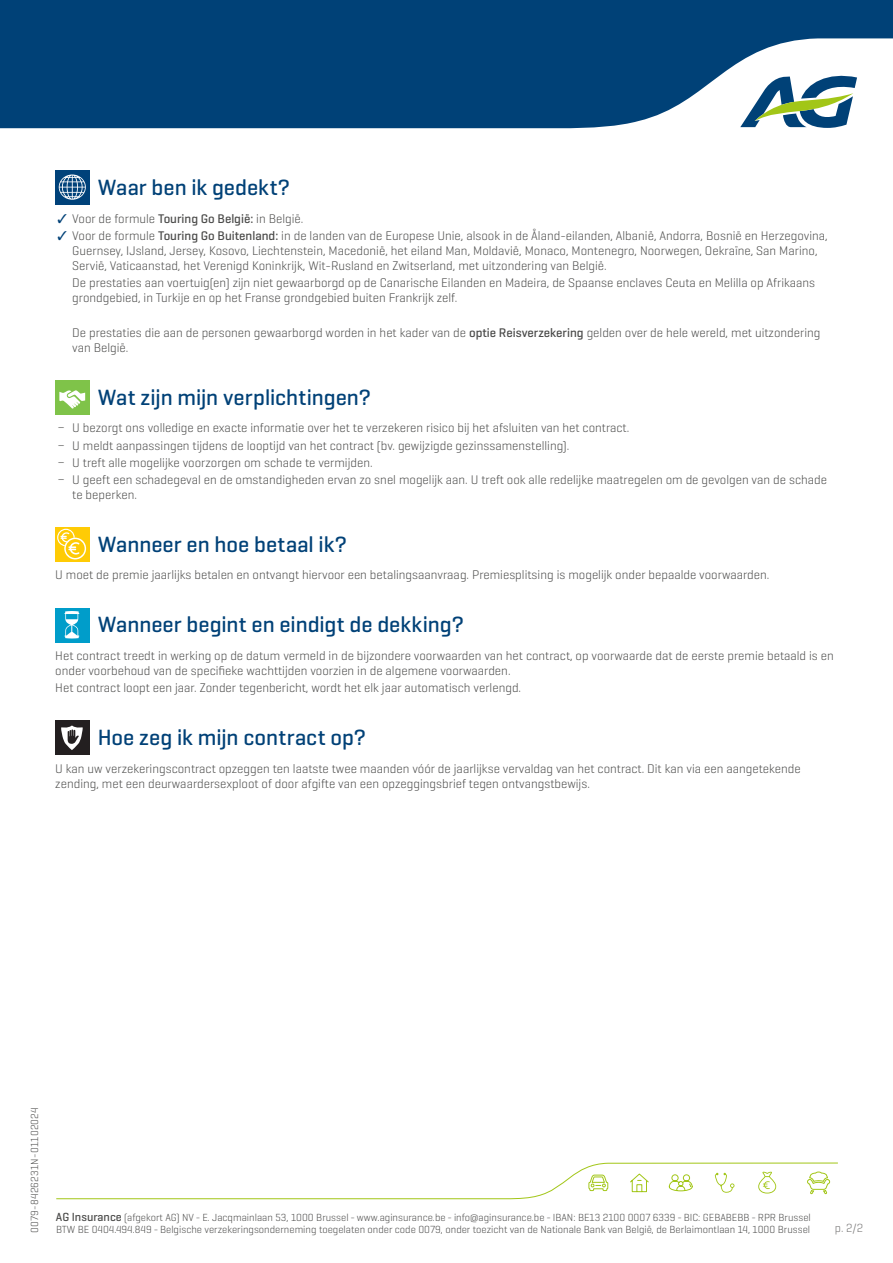
<style>
.page{position:relative;width:893px;height:1263px;background:#fff}
.page>*{position:absolute;margin:0;border:0;box-sizing:border-box;transform-origin:0 0}
.t1{font:500 22.5px "AG Geogrotesque";letter-spacing:-.005em;color:#004177}
.t2{font:300 12.75px/15px "AG Geogrotesque";color:#4a4a49}
.t3{font:300 12px "AG Geogrotesque";color:#757474}
.t4{font:300 10.5px/12px "AG Geogrotesque";color:#4a4a49}
.t5{font:300 10.5px "AG Geogrotesque";letter-spacing:.02em;color:#4a4a49}
.s1{color:#004177}
.s2{font-weight:500}
.s3{font-weight:500;font-size:12px}
</style>
<div class="page">
<div style="left:0;top:0;width:893px;height:132px;background:#004177"></div>
<svg style="left:0;top:38px;width:893px;height:143px"></svg>
<svg style="left:740px;top:71px;width:117px;height:57px"></svg>
<svg style="left:56px;top:1162px;width:782px;height:37px"></svg>
<div style="left:55px;top:170px;width:34px;height:34px;background:#00427a"></div>
<svg style="left:59px;top:174px;width:27px;height:26px"></svg>
<div style="left:55px;top:380px;width:34px;height:34px;background:#7fc349"></div>
<svg style="left:59px;top:390px;width:26px;height:19px"></svg>
<div style="left:55px;top:528px;width:34px;height:34px;background:#ffcb05"></div>
<svg style="left:57px;top:529px;width:29px;height:30px"></svg>
<div style="left:55px;top:608px;width:34px;height:34px;background:#009dca"></div>
<svg style="left:64px;top:611px;width:15px;height:27px"></svg>
<div style="left:55px;top:721px;width:34px;height:34px;background:#231f20"></div>
<svg style="left:61px;top:725px;width:22px;height:25px"></svg>
<h1 class="t1" style="left:98px;top:174px;width:193px">Waar ben ik gedekt?</h1>
<p class="t2" style="left:57px;top:211px;width:248px"><span class="s1">✓</span> Voor de formule <span class="s2">Touring Go België:</span> in België.</p>
<p class="t2" style="left:72px;top:228px;width:757px;text-indent:-15px"><span class="s1">✓</span> Voor de formule <span class="s2">Touring Go Buitenland:</span> in de landen van de Europese Unie, alsook in de Åland-eilanden, Albanië, Andorra, Bosnië en Herzegovina,<br>Guernsey, IJsland, Jersey, Kosovo, Liechtenstein, Macedonië, het eiland Man, Moldavië, Monaco, Montenegro, Noorwegen, Oekraïne, San Marino,<br>Servië, Vaticaanstad, het Verenigd Koninkrijk, Wit-Rusland en Zwitserland, met uitzondering van België.</p>
<p class="t2" style="left:72px;top:275px;width:744px">De prestaties aan voertuig(en) zijn niet gewaarborgd op de Canarische Eilanden en Madeira, de Spaanse enclaves Ceuta en Melilla op Afrikaans grondgebied, in Turkije en op het Franse grondgebied buiten Frankrijk zelf.</p>
<p class="t2" style="left:72px;top:324px;width:750px">De prestaties die aan de personen gewaarborgd worden in het kader van de <span class="s2">optie Reisverzekering</span> gelden over de hele wereld, met uitzondering van België.</p>
<h1 class="t1" style="left:98px;top:383px;width:274px">Wat zijn mijn verplichtingen?</h1>
<p class="t2" style="left:57px;top:419px;width:771px;line-height:17.1px">− U bezorgt ons volledige en exacte informatie over het te verzekeren risico bij het afsluiten van het contract.<br>− U meldt aanpassingen tijdens de looptijd van het contract (bv. gewijzigde gezinssamenstelling).<br>− U treft alle mogelijke voorzorgen om schade te vermijden.<br>− U geeft een schadegeval en de omstandigheden ervan zo snel mogelijk aan. U treft ook alle redelijke maatregelen om de gevolgen van de schade</p>
<p class="t2" style="left:72px;top:486px;width:66px">te beperken.</p>
<h1 class="t1" style="left:98px;top:530px;width:250px">Wanneer en hoe betaal ik?</h1>
<p class="t2" style="left:55px;top:567px;width:716px">U moet de premie jaarlijks betalen en ontvangt hiervoor een betalingsaanvraag. Premiesplitsing is mogelijk onder bepaalde voorwaarden.</p>
<h1 class="t1" style="left:98px;top:611px;width:367px">Wanneer begint en eindigt de dekking?</h1>
<p class="t2" style="left:55px;top:648px;width:780px">Het contract treedt in werking op de datum vermeld in de bijzondere voorwaarden van het contract, op voorwaarde dat de eerste premie betaald is en onder voorbehoud van de specifieke wachttijden voorzien in de algemene voorwaarden.</p>
<p class="t2" style="left:55px;top:680px;width:467px">Het contract loopt een jaar. Zonder tegenbericht, wordt het elk jaar automatisch verlengd.</p>
<h1 class="t1" style="left:98px;top:723px;width:269px">Hoe zeg ik mijn contract op?</h1>
<p class="t2" style="left:55px;top:761px;width:747px">U kan uw verzekeringscontract opzeggen ten laatste twee maanden vóór de jaarlijkse vervaldag van het contract. Dit kan via een aangetekende zending, met een deurwaardersexploot of door afgifte van een opzeggingsbrief tegen ontvangstbewijs.</p>
<p class="t5" style="left:28px;top:1233px;width:128px;rotate:-90deg">0079-8426231N-01102024</p>
<p class="t4" style="left:56px;top:1211px;width:756px"><span class="s3">AG Insurance</span> (afgekort AG) NV - E. Jacqmainlaan 53, 1000 Brussel - www.aginsurance.be - info@aginsurance.be - IBAN: BE13 2100 0007 6339 - BIC: GEBABEBB - RPR Brussel<br>BTW BE 0404.494.849 - Belgische verzekeringsonderneming toegelaten onder code 0079, onder toezicht van de Nationale Bank van België, de Berlaimontlaan 14, 1000 Brussel</p>
<p class="t3" style="left:835px;top:1220px;width:30px">p. 2/2</p>
</div>
